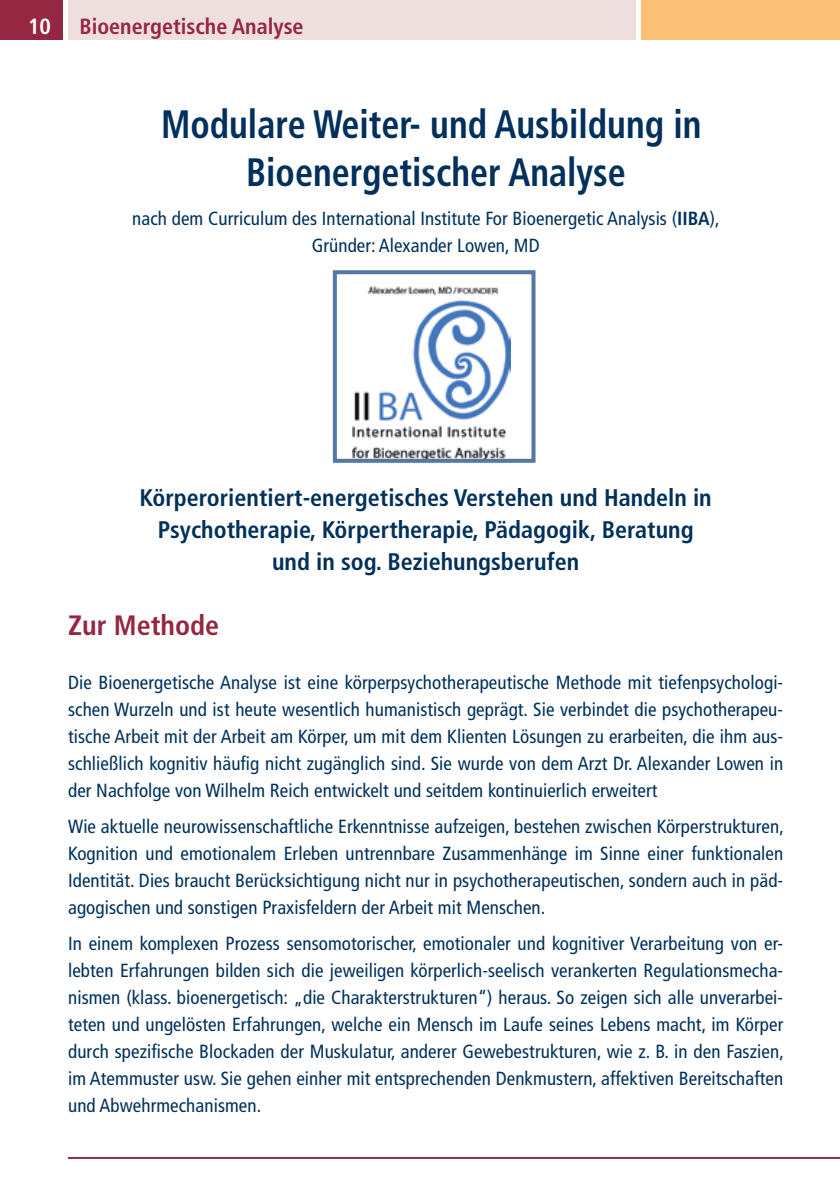
<style>
.page{position:relative;width:840px;height:1191px;background:#fff}
.page>*{position:absolute;margin:0;border:0;box-sizing:border-box;transform-origin:0 0}
.t1{font:700 condensed 39.6px/48px "Frutiger LT Std";color:#00305b;text-align:center;scale:.91 1}
.t2{font:700 condensed 28px "Frutiger LT Std";color:#952742}
.t3{font:700 condensed 24px/32px "Frutiger LT Std";color:#00305b;text-align:center}
.t4{font:700 condensed 22px "Frutiger LT Std";color:#952742}
.t5{font:700 condensed 22px "Frutiger LT Std";color:#fff}
.t6{font:condensed 19px/27px "Frutiger LT Std";letter-spacing:.005em;color:#00305b;text-align:justify}
.s1{font-weight:700}
</style>
<div class="page">
<div style="left:641px;top:0;width:198px;height:40px;background:#fac075"></div>
<div style="left:68px;top:0;width:567px;height:40px;background:#eedede"></div>
<div style="left:0;top:0;width:62px;height:40px;background:#952742"></div>
<hr style="left:68px;top:1157px;width:771px;height:2px;background:#952742">
<img style="left:352px;top:286px;width:158px;height:172px">
<div style="left:332px;top:270px;width:203px;height:193px;border:4px solid #5378a5"></div>
<p class="t5" style="left:28px;top:13px;width:24px">10</p>
<p class="t4" style="left:79px;top:13px;width:225px">Bioenergetische Analyse</p>
<h1 class="t1" style="left:161px;top:101px;width:595px">Modulare Weiter- und Ausbildung in<br>Bioenergetischer Analyse</h1>
<p class="t6" style="left:132px;top:205px;width:588px;text-align:center">nach dem Curriculum des International Institute For Bioenergetic Analysis (<span class="s1">IIBA</span>),<br>Gründer: Alexander Lowen, MD</p>
<p class="t3" style="left:139px;top:482px;width:573px">Körperorientiert-energetisches Verstehen und Handeln in<br>Psychotherapie, Körpertherapie, Pädagogik, Beratung und in sog. Beziehungsberufen</p>
<h2 class="t2" style="left:68px;top:608px;width:152px">Zur Methode</h2>
<p class="t6" style="left:68px;top:669px;width:716px">Die Bioenergetische Analyse ist eine körperpsychotherapeutische Methode mit tiefenpsychologi&shy;schen Wurzeln und ist heute wesentlich humanistisch geprägt. Sie verbindet die psychotherapeu&shy;tische Arbeit mit der Arbeit am Körper, um mit dem Klienten Lösungen zu erarbeiten, die ihm aus&shy;schließlich kognitiv häufig nicht zugänglich sind. Sie wurde von dem Arzt Dr. Alexander Lowen in der Nachfolge von Wilhelm Reich entwickelt und seitdem kontinuierlich erweitert</p>
<p class="t6" style="left:68px;top:813px;width:717px">Wie aktuelle neurowissenschaftliche Erkenntnisse aufzeigen, bestehen zwischen Körperstrukturen, Kognition und emotionalem Erleben untrennbare Zusammenhänge im Sinne einer funktionalen Identität. Dies braucht Berücksichtigung nicht nur in psychotherapeutischen, sondern auch in päd&shy;agogischen und sonstigen Praxisfeldern der Arbeit mit Menschen.</p>
<p class="t6" style="left:68px;top:930px;width:716px">In einem komplexen Prozess sensomotorischer, emotionaler und kognitiver Verarbeitung von er&shy;lebten Erfahrungen bilden sich die jeweiligen körperlich-seelisch verankerten Regulationsmecha&shy;nismen (klass. bioenergetisch: „die Charakterstrukturen“) heraus. So zeigen sich alle unverarbei&shy;teten und ungelösten Erfahrungen, welche ein Mensch im Laufe seines Lebens macht, im Körper durch spezifische Blockaden der Muskulatur, anderer Gewebestrukturen, wie z. B. in den Faszien, im Atemmuster usw. Sie gehen einher mit entsprechenden Denkmustern, affektiven Bereitschaften und Abwehrmechanismen.</p>
</div>
